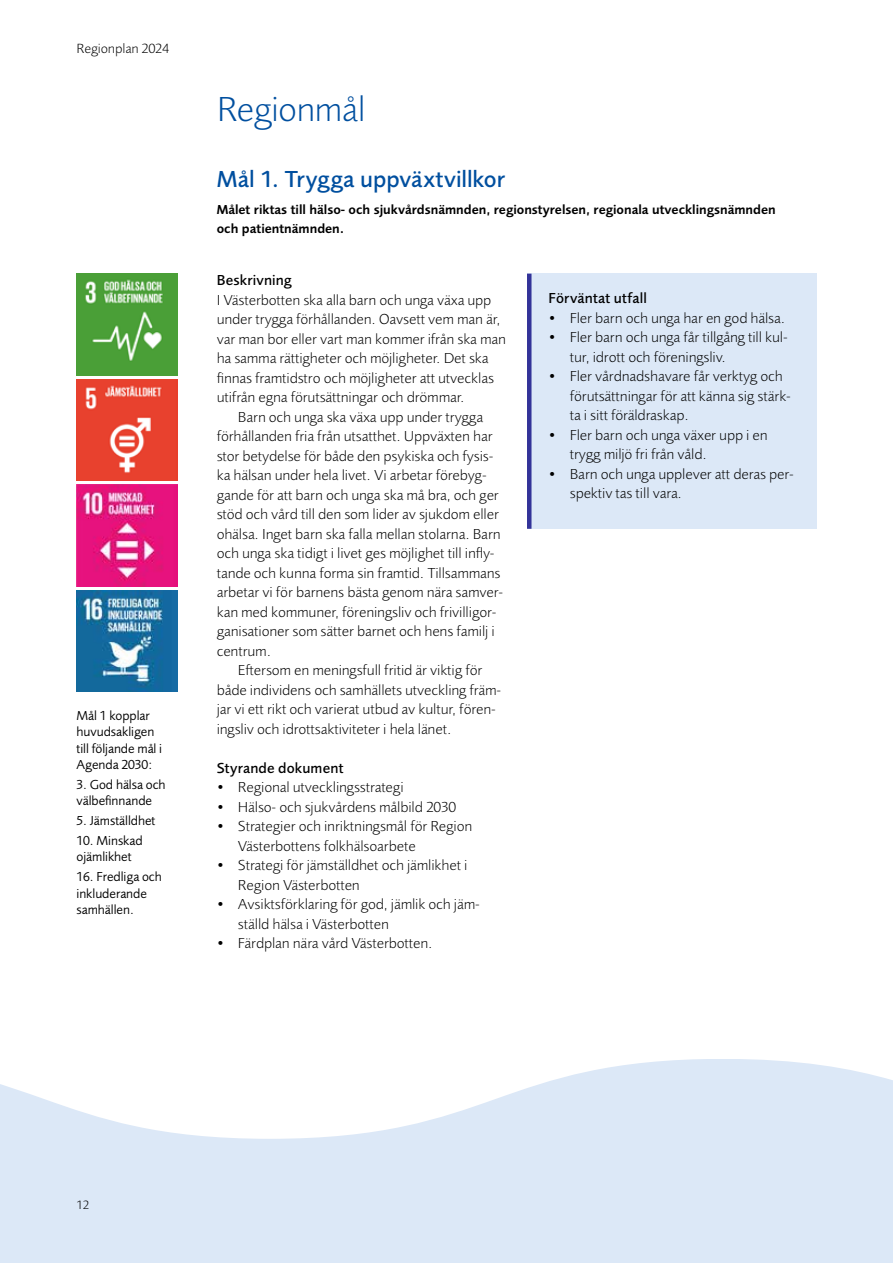
<style>
.page{position:relative;width:893px;height:1263px;background:#fff}
.page>*{position:absolute;margin:0;border:0;box-sizing:border-box;transform-origin:0 0}
.t1{font:300 36px "Foundry Sans OT2";letter-spacing:-.01em;color:#004f9f}
.t2{font:500 24px "Foundry Sans OT2";color:#004f9f}
.t3{font:300 15px/19.5px "Foundry Sans OT2";color:#000}
.t4{font:500 15px "Foundry Sans OT2";letter-spacing:.01em;color:#000}
.t5{font:300 13.8px "Foundry Sans OT2";color:#000}
.t6{font:13.5px/16.2px "Foundry Sans OT2";letter-spacing:-.005em;color:#000}
.t7{font:600 13.5px/19.5px "Foundry Sans OT2";color:#000}
.t8{font:300 12.45px "Foundry Sans OT2";color:#000}
</style>
<div class="page">
<img style="left:76px;top:274px;width:102px;height:101px">
<img style="left:76px;top:379px;width:102px;height:101px">
<img style="left:76px;top:485px;width:102px;height:101px">
<img style="left:76px;top:590px;width:102px;height:101px">
<div style="left:527px;top:274px;width:289px;height:255px;background:#dce8f7"></div>
<hr style="left:527px;top:274px;width:4px;height:255px;background:#339">
<svg style="left:0;top:1059px;width:893px;height:204px;fill:#dce8f7"></svg>
<p class="t5" style="left:77px;top:38px;width:94px">Regionplan 2024</p>
<p class="t6" style="left:77px;top:707px;width:87px">Mål 1 kopplar huvudsakligen till följande mål i<br>Agenda 2030:</p>
<p class="t6" style="left:77px;top:775px;width:91px">3. God hälsa och välbefinnande</p>
<p class="t6" style="left:77px;top:811px;width:80px">5. Jämställdhet</p>
<p class="t6" style="left:77px;top:832px;width:68px">10. Minskad ojämlikhet</p>
<p class="t6" style="left:77px;top:868px;width:87px">16. Fredliga och inkluderande samhällen.</p>
<h1 class="t1" style="left:217px;top:83px;width:150px">Regionmål</h1>
<h2 class="t2" style="left:217px;top:161px;width:290px">Mål 1. Trygga uppväxtvillkor</h2>
<p class="t7" style="left:217px;top:198px;width:560px">Målet riktas till hälso- och sjukvårdsnämnden, regionstyrelsen, regionala utvecklingsnämnden och patientnämnden.</p>
<p class="t4" style="left:217px;top:269px;width:77px">Beskrivning</p>
<p class="t3" style="left:217px;top:289px;width:276px">I Västerbotten ska alla barn och unga växa upp</p>
<p class="t3" style="left:217px;top:308px;width:285px">under trygga förhållanden. Oavsett vem man är,</p>
<p class="t3" style="left:217px;top:328px;width:291px">var man bor eller vart man kommer ifrån ska man</p>
<p class="t3" style="left:217px;top:347px;width:273px">ha samma rättigheter och möjligheter. Det ska</p>
<p class="t3" style="left:217px;top:367px;width:279px">finnas framtidstro och möjligheter att utvecklas</p>
<p class="t3" style="left:217px;top:386px;width:249px">utifrån egna förutsättningar och drömmar.</p>
<p class="t3" style="left:238px;top:406px;width:246px">Barn och unga ska växa upp under trygga</p>
<p class="t3" style="left:217px;top:425px;width:277px">förhållanden fria från utsatthet. Uppväxten har</p>
<p class="t3" style="left:217px;top:445px;width:278px">stor betydelse för både den psykiska och fysis-</p>
<p class="t3" style="left:217px;top:464px;width:271px">ka hälsan under hela livet. Vi arbetar förebyg-</p>
<p class="t3" style="left:217px;top:484px;width:284px">gande för att barn och unga ska må bra, och ger</p>
<p class="t3" style="left:217px;top:503px;width:284px">stöd och vård till den som lider av sjukdom eller</p>
<p class="t3" style="left:217px;top:523px;width:285px">ohälsa. Inget barn ska falla mellan stolarna. Barn</p>
<p class="t3" style="left:217px;top:542px;width:279px">och unga ska tidigt i livet ges möjlighet till infly-</p>
<p class="t3" style="left:217px;top:562px;width:285px">tande och kunna forma sin framtid. Tillsammans</p>
<p class="t3" style="left:217px;top:581px;width:288px">arbetar vi för barnens bästa genom nära samver-</p>
<p class="t3" style="left:217px;top:601px;width:281px">kan med kommuner, föreningsliv och frivilligor-</p>
<p class="t3" style="left:217px;top:620px;width:279px">ganisationer som sätter barnet och hens familj i</p>
<p class="t3" style="left:217px;top:640px;width:56px">centrum.</p>
<p class="t3" style="left:238px;top:659px;width:246px">Eftersom en meningsfull fritid är viktig för</p>
<p class="t3" style="left:217px;top:679px;width:286px">både individens och samhällets utveckling främ-</p>
<p class="t3" style="left:217px;top:698px;width:281px">jar vi ett rikt och varierat utbud av kultur, fören-</p>
<p class="t3" style="left:217px;top:718px;width:236px">ingsliv och idrottsaktiviteter i hela länet.</p>
<p class="t4" style="left:217px;top:756px;width:128px">Styrande dokument</p>
<p class="t3" style="left:217px;top:776px;width:188px">• Regional utvecklingsstrategi</p>
<p class="t3" style="left:217px;top:796px;width:241px">• Hälso- och sjukvårdens målbild 2030</p>
<p class="t3" style="left:238px;top:815px;width:236px;text-indent:-21px">• Strategier och inriktningsmål för Region<br>Västerbottens folkhälsoarbete</p>
<p class="t3" style="left:238px;top:854px;width:231px;text-indent:-21px">• Strategi för jämställdhet och jämlikhet i<br>Region Västerbotten</p>
<p class="t3" style="left:238px;top:893px;width:243px;text-indent:-21px">• Avsiktsförklaring för god, jämlik och jäm&shy;ställd hälsa i Västerbotten</p>
<p class="t3" style="left:217px;top:932px;width:217px">• Färdplan nära vård Västerbotten.</p>
<p class="t4" style="left:549px;top:287px;width:100px">Förväntat utfall</p>
<p class="t3" style="left:549px;top:307px;width:238px">• Fler barn och unga har en god hälsa.</p>
<p class="t3" style="left:570px;top:326px;width:219px;text-indent:-21px">• Fler barn och unga får tillgång till kul&shy;tur, idrott och föreningsliv.</p>
<p class="t3" style="left:570px;top:365px;width:223px;text-indent:-21px">• Fler vårdnadshavare får verktyg och förutsättningar för att känna sig stärk&shy;ta i sitt föräldraskap.</p>
<p class="t3" style="left:570px;top:424px;width:199px;text-indent:-21px">• Fler barn och unga växer upp i en trygg miljö fri från våld.</p>
<p class="t3" style="left:570px;top:463px;width:225px;text-indent:-21px">• Barn och unga upplever att deras per&shy;spektiv tas till vara.</p>
<p class="t8" style="left:77px;top:1195px;width:14px">12</p>
</div>
